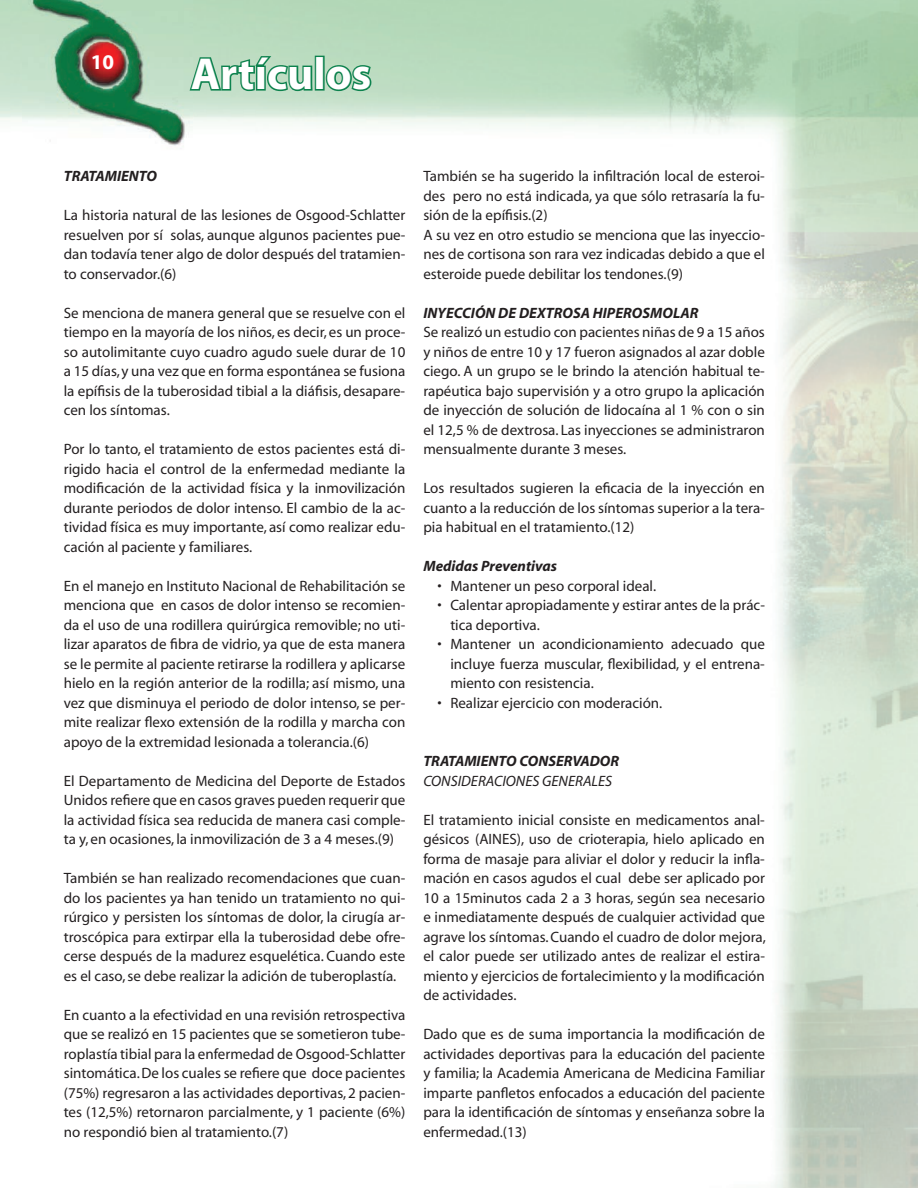
<style>
.page{position:relative;width:918px;height:1188px;background:#fff}
.page>*{position:absolute;margin:0;border:0;box-sizing:border-box;transform-origin:0 0}
.t1{font:700 45px "Myriad";color:#fff}
.t2{font:700 21px "Myriad";color:#fff}
.t3{font:15px/19.5px "Myriad";color:#231f20;text-align:justify}
.t4{font:italic 700 15px "Myriad";color:#231f20}
.t5{font:italic 15px "Myriad";color:#231f20}
</style>
<div class="page">
<img style="left:22px;top:0;width:171px;height:150px">
<svg style="left:188px;top:54px;width:126px;height:39px;background:#7ebb99"></svg>
<div style="left:315px;top:56px;width:10px;height:35px;border:3px solid #0d824e"></div>
<svg style="left:324px;top:64px;width:49px;height:29px"></svg>
<h2 class="t2" style="left:91px;top:51px;width:25px">10</h2>
<h1 class="t1" style="left:191px;top:51px;width:182px">Artículos</h1>
<p class="t4" style="left:64px;top:169px;width:95px">TRATAMIENTO</p>
<p class="t3" style="left:64px;top:206px;width:343px">La historia natural de las lesiones de Osgood-Schlatter resuelven por sí solas, aunque algunos pacientes pue&shy;dan todavía tener algo de dolor después del tratamien&shy;to conservador.(6)</p>
<p class="t3" style="left:64px;top:304px;width:343px">Se menciona de manera general que se resuelve con el tiempo en la mayoría de los niños, es decir, es un proce&shy;so autolimitante cuyo cuadro agudo suele durar de 10 a 15 días, y una vez que en forma espontánea se fusiona la epífisis de la tuberosidad tibial a la diáfisis, desapare&shy;cen los síntomas.</p>
<p class="t3" style="left:64px;top:440px;width:343px">Por lo tanto, el tratamiento de estos pacientes está di&shy;rigido hacia el control de la enfermedad mediante la modificación de la actividad física y la inmovilización durante periodos de dolor intenso. El cambio de la ac&shy;tividad física es muy importante, así como realizar edu&shy;cación al paciente y familiares.</p>
<p class="t3" style="left:64px;top:577px;width:343px">En el manejo en Instituto Nacional de Rehabilitación se menciona que en casos de dolor intenso se recomien&shy;da el uso de una rodillera quirúrgica removible; no uti&shy;lizar aparatos de fibra de vidrio, ya que de esta manera se le permite al paciente retirarse la rodillera y aplicarse hielo en la región anterior de la rodilla; así mismo, una vez que disminuya el periodo de dolor intenso, se per&shy;mite realizar flexo extensión de la rodilla y marcha con apoyo de la extremidad lesionada a tolerancia.(6)</p>
<p class="t3" style="left:64px;top:772px;width:343px">El Departamento de Medicina del Deporte de Estados Unidos refiere que en casos graves pueden requerir que la actividad física sea reducida de manera casi comple&shy;ta y, en ocasiones, la inmovilización de 3 a 4 meses.(9)</p>
<p class="t3" style="left:64px;top:869px;width:343px">También se han realizado recomendaciones que cuan&shy;do los pacientes ya han tenido un tratamiento no qui&shy;rúrgico y persisten los síntomas de dolor, la cirugía ar&shy;troscópica para extirpar ella la tuberosidad debe ofre&shy;cerse después de la madurez esquelética. Cuando este es el caso, se debe realizar la adición de tuberoplastía.</p>
<p class="t3" style="left:64px;top:1006px;width:343px">En cuanto a la efectividad en una revisión retrospectiva que se realizó en 15 pacientes que se sometieron tube&shy;roplastía tibial para la enfermedad de Osgood-Schlatter sintomática. De los cuales se refiere que doce pacientes (75%) regresaron a las actividades deportivas, 2 pacien&shy;tes (12,5%) retornaron parcialmente, y 1 paciente (6%) no respondió bien al tratamiento.(7)</p>
<p class="t3" style="left:423px;top:167px;width:343px;text-align:left">También se ha sugerido la infiltración local de esteroi&shy;des pero no está indicada, ya que sólo retrasaría la fu&shy;sión de la epífisis.(2)<br>A su vez en otro estudio se menciona que las inyeccio&shy;nes de cortisona son rara vez indicadas debido a que el esteroide puede debilitar los tendones.(9)</p>
<p class="t4" style="left:423px;top:305px;width:277px">INYECCIÓN DE DEXTROSA HIPEROSMOLAR</p>
<p class="t3" style="left:423px;top:323px;width:343px">Se realizó un estudio con pacientes niñas de 9 a 15 años y niños de entre 10 y 17 fueron asignados al azar doble ciego. A un grupo se le brindo la atención habitual te&shy;rapéutica bajo supervisión y a otro grupo la aplicación de inyección de solución de lidocaína al 1 % con o sin el 12,5 % de dextrosa. Las inyecciones se administraron mensualmente durante 3 meses.</p>
<p class="t3" style="left:423px;top:479px;width:343px">Los resultados sugieren la eficacia de la inyección en cuanto a la reducción de los síntomas superior a la tera&shy;pia habitual en el tratamiento.(12)</p>
<p class="t4" style="left:423px;top:559px;width:135px">Medidas Preventivas</p>
<p class="t3" style="left:438px;top:577px;width:220px">• Mantener un peso corporal ideal.</p>
<p class="t3" style="left:450px;top:596px;width:316px;text-indent:-13px">• Calentar apropiadamente y estirar antes de la prác&shy;tica deportiva.</p>
<p class="t3" style="left:450px;top:635px;width:316px;text-indent:-13px">• Mantener un acondicionamiento adecuado que incluye fuerza muscular, flexibilidad, y el entrena&shy;miento con resistencia.</p>
<p class="t3" style="left:438px;top:694px;width:226px">• Realizar ejercicio con moderación.</p>
<p class="t4" style="left:423px;top:754px;width:197px">TRATAMIENTO CONSERVADOR</p>
<p class="t5" style="left:423px;top:773px;width:190px">CONSIDERACIONES GENERALES</p>
<p class="t3" style="left:423px;top:811px;width:344px">El tratamiento inicial consiste en medicamentos anal&shy;gésicos (AINES), uso de crioterapia, hielo aplicado en forma de masaje para aliviar el dolor y reducir la infla&shy;mación en casos agudos el cual debe ser aplicado por 10 a 15minutos cada 2 a 3 horas, según sea necesario e inmediatamente después de cualquier actividad que agrave los síntomas. Cuando el cuadro de dolor mejora, el calor puede ser utilizado antes de realizar el estira&shy;miento y ejercicios de fortalecimiento y la modificación de actividades.</p>
<p class="t3" style="left:423px;top:1025px;width:343px">Dado que es de suma importancia la modificación de actividades deportivas para la educación del paciente y familia; la Academia Americana de Medicina Familiar imparte panfletos enfocados a educación del paciente para la identificación de síntomas y enseñanza sobre la enfermedad.(13)</p>
</div>
